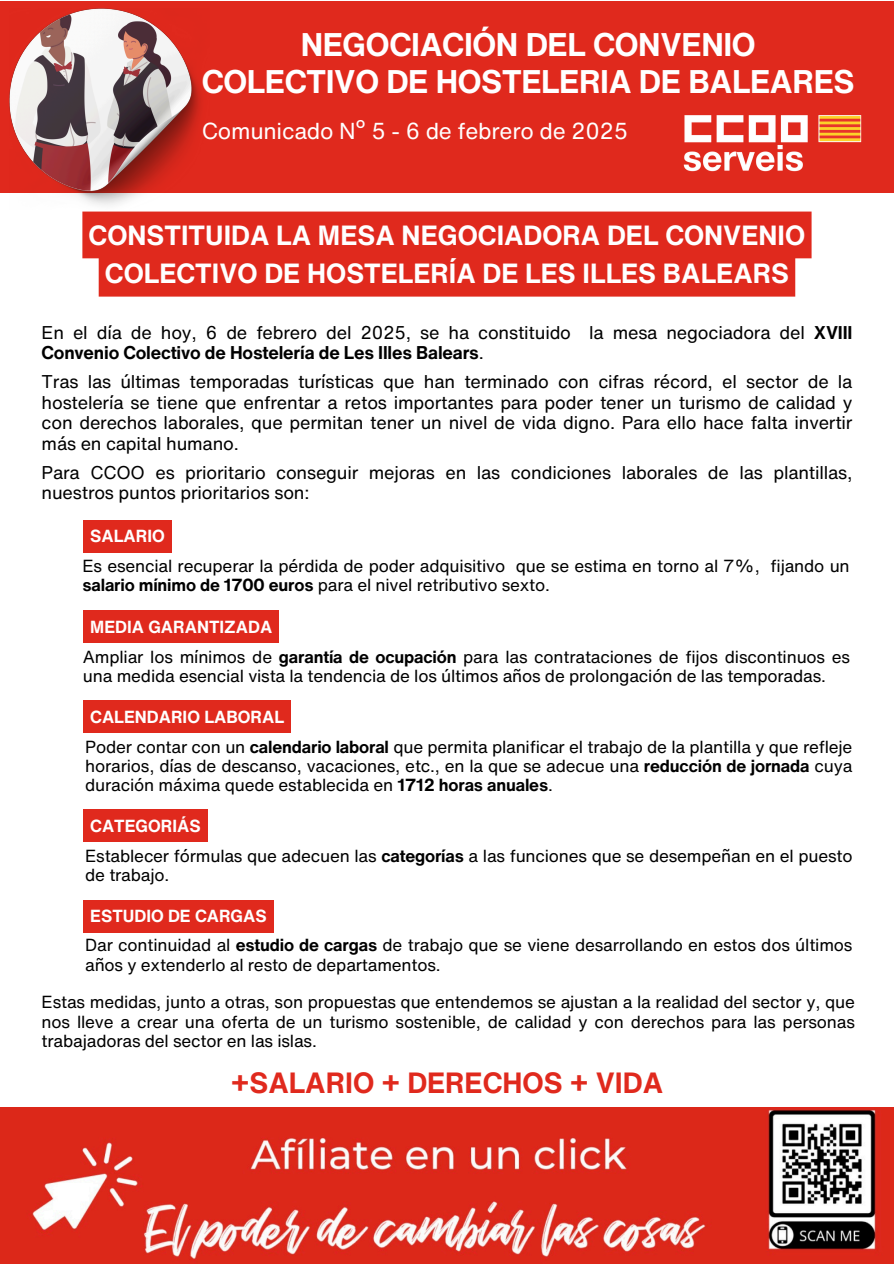
<style>
.page{position:relative;width:894px;height:1264px;background:#fff}
.page>*{position:absolute;margin:0;border:0;box-sizing:border-box;transform-origin:0 0}
.t1{font:700 31.95px/37.2px "Helvetica Now Text";letter-spacing:-.01em;color:#fff;text-align:center}
.t2{font:700 28.5px "Helvetica Now Text";color:#e0291d}
.t3{font:700 27px/38.2px "Helvetica Now Text";color:#fff;text-align:center}
.t4{font:22.5px "Helvetica Now Text";letter-spacing:-.01em;color:#fff}
.t5{font:18px/20.7px "Helvetica Now Text";letter-spacing:-.01em;color:#000}
.t6{font:17.1px/19.2px "Helvetica Now Text";letter-spacing:-.01em;color:#000}
.t7{font:700 17.1px "Helvetica Now Text";color:#fff}
.s1{font-weight:700}
</style>
<div class="page">
<img style="left:0;top:1107px;width:892px;height:156px">
<div style="left:0;top:1px;width:892px;height:192px;background:#e0291d"></div>
<img style="left:9px;top:8px;width:192px;height:197px">
<img style="left:683px;top:115px;width:179px;height:57px">
<div style="left:82px;top:211px;width:729px;height:85px;background:#e0291d"></div>
<div style="left:83px;top:520px;width:89px;height:32px;background:#e0291d"></div>
<div style="left:83px;top:610px;width:196px;height:32px;background:#e0291d"></div>
<div style="left:83px;top:700px;width:208px;height:33px;background:#e0291d"></div>
<div style="left:83px;top:809px;width:124px;height:33px;background:#e0291d"></div>
<div style="left:83px;top:899px;width:190px;height:33px;background:#e0291d"></div>
<p class="t1" style="left:202px;top:26px;width:654px">NEGOCIACIÓN DEL CONVENIO<br>COLECTIVO DE HOSTELERIA DE BALEARES</p>
<h3 class="t4" style="left:202px;top:114px;width:428px">Comunicado Nº 5 - 6 de febrero de 2025</h3>
<p class="t3" style="left:89px;top:216px;width:718px">CONSTITUIDA LA MESA NEGOCIADORA DEL CONVENIO<br>COLECTIVO DE HOSTELERÍA DE LES ILLES BALEARS</p>
<p class="t5" style="left:42px;top:321px;width:812px">En el día de hoy, 6 de febrero del 2025, se ha constituido la mesa negociadora del <span class="s1">XVIII<br>Convenio Colectivo de Hostelería de Les Illes Balears</span>.</p>
<p class="t5" style="left:42px;top:371px;width:812px;text-align:justify">Tras las últimas temporadas turísticas que han terminado con cifras récord, el sector de la hostelería se tiene que enfrentar a retos importantes para poder tener un turismo de calidad y con derechos laborales, que permitan tener un nivel de vida digno. Para ello hace falta invertir más en capital humano.</p>
<p class="t5" style="left:42px;top:461px;width:812px">Para CCOO es prioritario conseguir mejoras en las condiciones laborales de las plantillas, nuestros puntos prioritarios son:</p>
<h2 class="t7" style="left:90px;top:523px;width:76px">SALARIO</h2>
<h4 class="t6" style="left:82px;top:556px;width:768px">Es esencial recuperar la pérdida de poder adquisitivo que se estima en torno al 7%, fijando un <span class="s1">salario mínimo de 1700 euros</span> para el nivel retributivo sexto.</h4>
<h4 class="t7" style="left:90px;top:614px;width:183px">MEDIA GARANTIZADA</h4>
<p class="t6" style="left:83px;top:646px;width:768px">Ampliar los mínimos de <span class="s1">garantía de ocupación</span> para las contrataciones de fijos discontinuos es una medida esencial vista la tendencia de los últimos años de prolongación de las temporadas.</p>
<p class="t7" style="left:90px;top:704px;width:195px">CALENDARIO LABORAL</p>
<h4 class="t6" style="left:85px;top:736px;width:768px;text-align:justify">Poder contar con un <span class="s1">calendario laboral</span> que permita planificar el trabajo de la plantilla y que refleje horarios, días de descanso, vacaciones, etc., en la que se adecue una <span class="s1">reducción de jornada</span> cuya duración máxima quede establecida en <span class="s1">1712 horas anuales</span>.</h4>
<h4 class="t7" style="left:90px;top:813px;width:112px">CATEGORIÁS</h4>
<p class="t6" style="left:85px;top:846px;width:768px">Establecer fórmulas que adecuen las <span class="s1">categorías</span> a las funciones que se desempeñan en el puesto de trabajo.</p>
<p class="t7" style="left:90px;top:903px;width:178px">ESTUDIO DE CARGAS</p>
<h4 class="t6" style="left:85px;top:935px;width:768px">Dar continuidad al <span class="s1">estudio de cargas</span> de trabajo que se viene desarrollando en estos dos últimos años y extenderlo al resto de departamentos.</h4>
<p class="t6" style="left:42px;top:991px;width:814px;text-align:justify">Estas medidas, junto a otras, son propuestas que entendemos se ajustan a la realidad del sector y, que nos lleve a crear una oferta de un turismo sostenible, de calidad y con derechos para las personas trabajadoras del sector en las islas.</p>
<p class="t2" style="left:230px;top:1061px;width:434px">+SALARIO + DERECHOS + VIDA</p>
</div>
